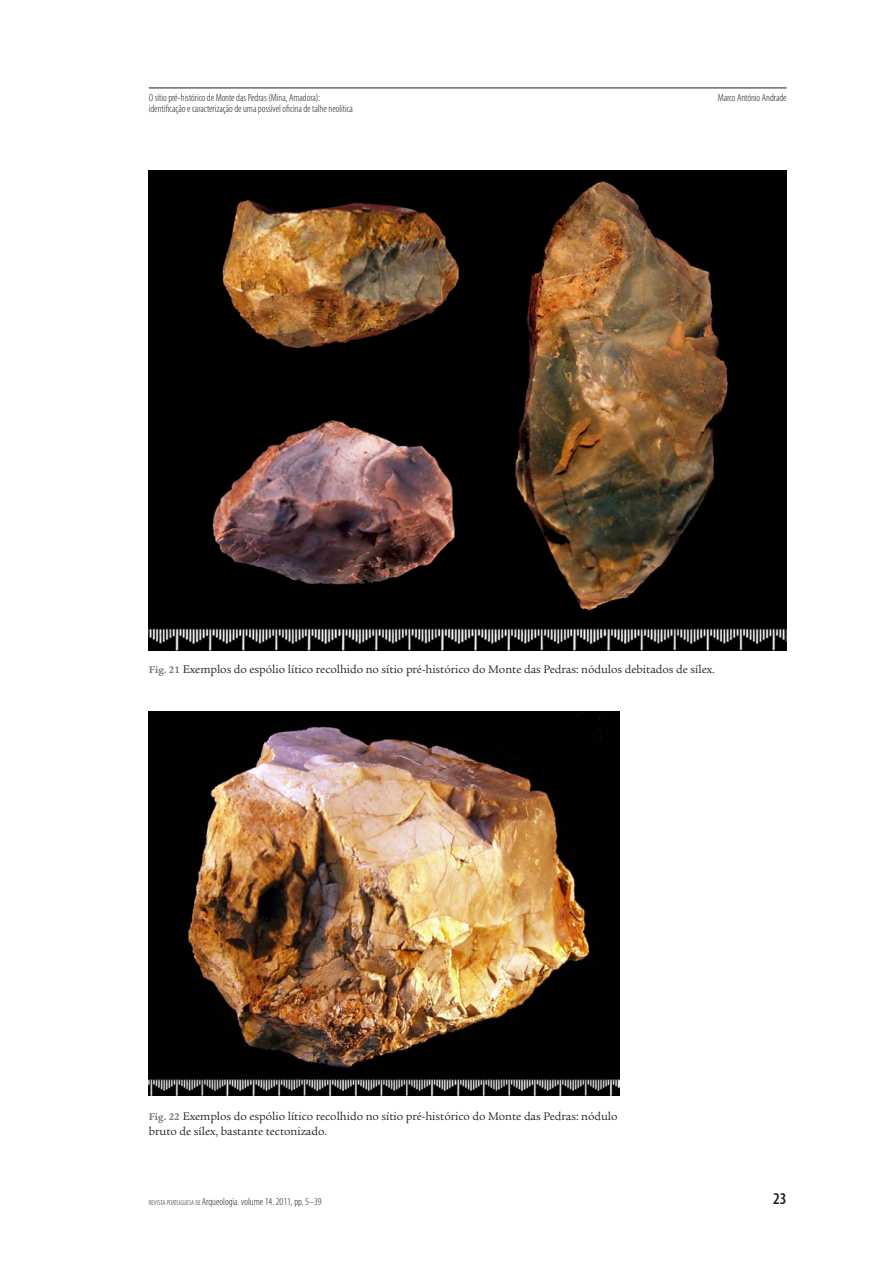
<style>
.page{position:relative;width:893px;height:1263px;background:#fff}
.page>*{position:absolute;margin:0;border:0;box-sizing:border-box;transform-origin:0 0}
.t1{font:600 condensed 16.5px "Myriad Pro";color:#231f20}
.t2{font:12px/15px "Legacy Serif";letter-spacing:-.005em;color:#231f20}
.t3{font:300 condensed 10.5px/10.5px "Myriad Pro";letter-spacing:-.005em;color:#231f20}
.s1{font-weight:700;font-size:10.5px;color:#80717a}
.s2{font-size:7.2px}
</style>
<div class="page">
<hr style="left:149px;top:88px;width:638px;height:1px;background:#231f20">
<img style="left:149px;top:170px;width:638px;height:480px">
<img style="left:149px;top:712px;width:471px;height:383px">
<p class="t3" style="left:149px;top:93px;width:206px">O sítio pré‑histórico de Monte das Pedras (Mina, Amadora): identificação e caracterização de uma possível oficina de talhe neolítica</p>
<p class="t3" style="left:718px;top:93px;width:71px">Marco António Andrade</p>
<p class="t2" style="left:149px;top:662px;width:568px"><span class="s1">Fig. 21</span> Exemplos do espólio lítico recolhido no sítio pré‑histórico do Monte das Pedras: nódulos debitados de sílex.</p>
<p class="t2" style="left:149px;top:1109px;width:470px"><span class="s1">Fig. 22</span> Exemplos do espólio lítico recolhido no sítio pré‑histórico do Monte das Pedras: nódulo bruto de sílex, bastante tectonizado.</p>
<p class="t3" style="left:149px;top:1196px;width:174px"><span class="s2">REVISTA PORTUGUESA DE</span> Arqueologia. volume 14. 2011, pp. 5–39</p>
<h1 class="t1" style="left:773px;top:1188px;width:15px">23</h1>
</div>
